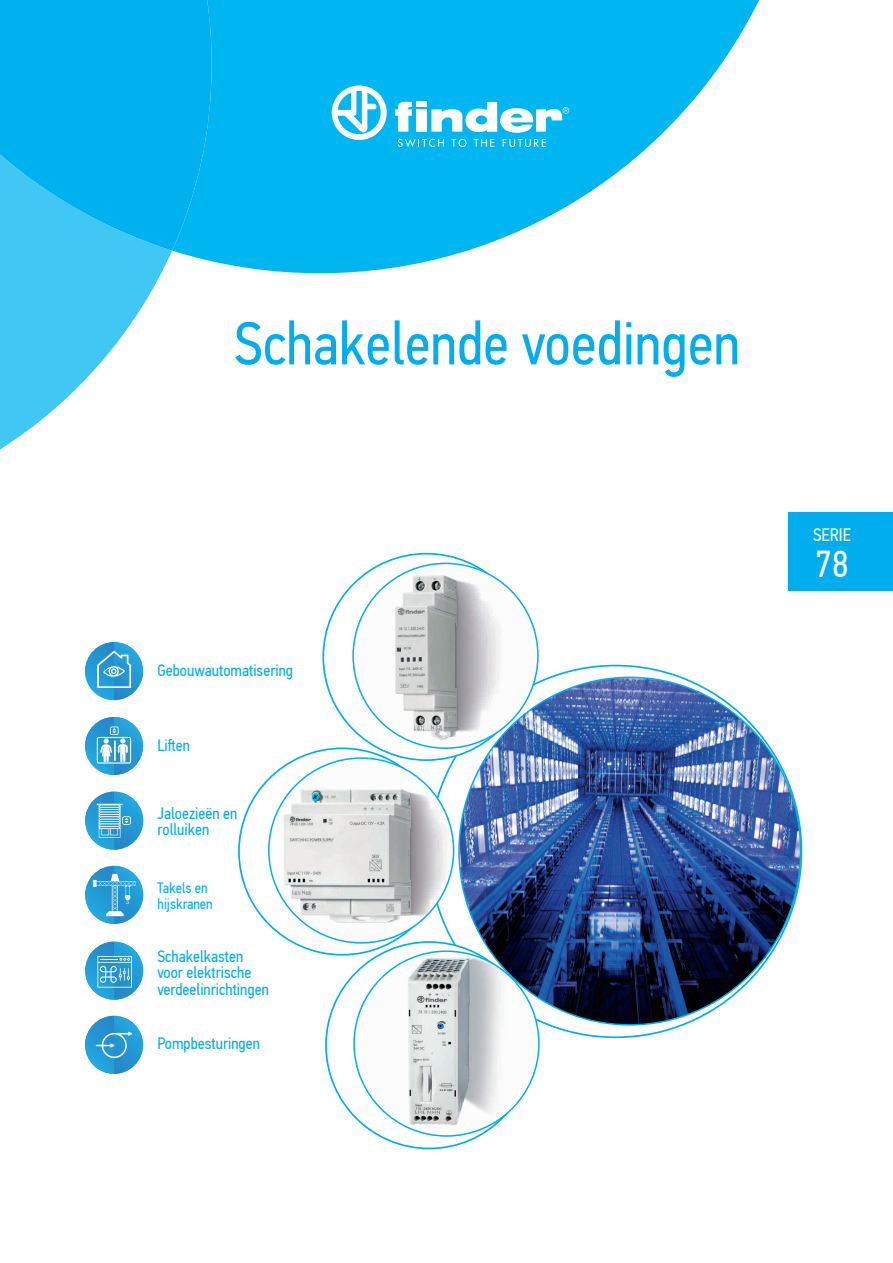
<style>
.page{position:relative;width:893px;height:1263px;background:#fff}
.page>*{position:absolute;margin:0;border:0;box-sizing:border-box;transform-origin:0 0}
.t1{font:60.6px "PF Din Text Cond Pro";color:#00aeef}
.t2{font:37.5px "PF Din Text Cond Pro";color:#fff}
.t3{font:18px "PF Din Text Cond Pro";color:#fff}
.t4{font:16.5px/16.5px "PF Din Text Cond Pro";color:#00aeef}
.t5{font:15px/16.5px "PF Din Text Cond Pro";color:#00aeef}
</style>
<div class="page">
<div style="left:788px;top:512px;width:105px;height:79px;background:#00aeef"></div>
<svg style="left:173px;top:0;width:586px;height:273px;fill:#00b6f0"></svg>
<svg style="left:0;top:251px;width:172px;height:198px;fill:#40c7f4"></svg>
<svg style="left:0;top:0;width:212px;height:251px;background:#08b4ef"></svg>
<img style="left:85px;top:717px;width:58px;height:58px">
<svg style="left:97px;top:726px;width:34px;height:37px"></svg>
<hr style="left:114px;top:740px;width:2px;height:21px;background:#fff">
<img style="left:85px;top:866px;width:58px;height:58px">
<svg style="left:93px;top:874px;width:42px;height:42px;background:#49aadb"></svg>
<img style="left:85px;top:792px;width:58px;height:58px">
<svg style="left:97px;top:804px;width:34px;height:34px"></svg>
<img style="left:85px;top:942px;width:58px;height:58px">
<svg style="left:97px;top:956px;width:35px;height:31px"></svg>
<img style="left:85px;top:1016px;width:58px;height:58px">
<svg style="left:96px;top:1032px;width:36px;height:26px"></svg>
<img style="left:85px;top:642px;width:58px;height:58px">
<svg style="left:97px;top:651px;width:34px;height:37px"></svg>
<svg style="left:332px;top:85px;width:55px;height:55px"></svg>
<svg style="left:431px;top:102px;width:138px;height:31px"></svg>
<svg style="left:395px;top:102px;width:17px;height:30px"></svg>
<div style="left:416px;top:109px;width:10px;height:23px;background:#fff"></div>
<div style="left:416px;top:102px;width:10px;height:5px;background:#fff"></div>
<svg style="left:398px;top:139px;width:46px;height:8px"></svg>
<svg style="left:452px;top:139px;width:15px;height:8px"></svg>
<svg style="left:474px;top:139px;width:20px;height:8px"></svg>
<svg style="left:503px;top:139px;width:43px;height:8px"></svg>
<svg style="left:547px;top:665px;width:255px;height:373px"></svg>
<svg style="left:238px;top:553px;width:302px;height:596px"></svg>
<img style="left:458px;top:676px;width:343px;height:349px">
<h1 class="t1" style="left:234px;top:308px;width:507px">Schakelende voedingen</h1>
<p class="t4" style="left:157px;top:662px;width:137px">Gebouwautomatisering</p>
<p class="t4" style="left:157px;top:737px;width:34px">Liſten</p>
<p class="t4" style="left:157px;top:805px;width:81px">Jaloezieën en rolluiken</p>
<p class="t5" style="left:157px;top:879px;width:57px">Takels en hijskranen</p>
<p class="t4" style="left:157px;top:948px;width:113px">Schakelkasten voor elektrische verdeelinrichtingen</p>
<p class="t4" style="left:157px;top:1035px;width:104px">Pompbesturingen</p>
<p class="t3" style="left:813px;top:524px;width:39px">SЕRIE</p>
<h2 class="t2" style="left:815px;top:541px;width:34px">78</h2>
</div>
